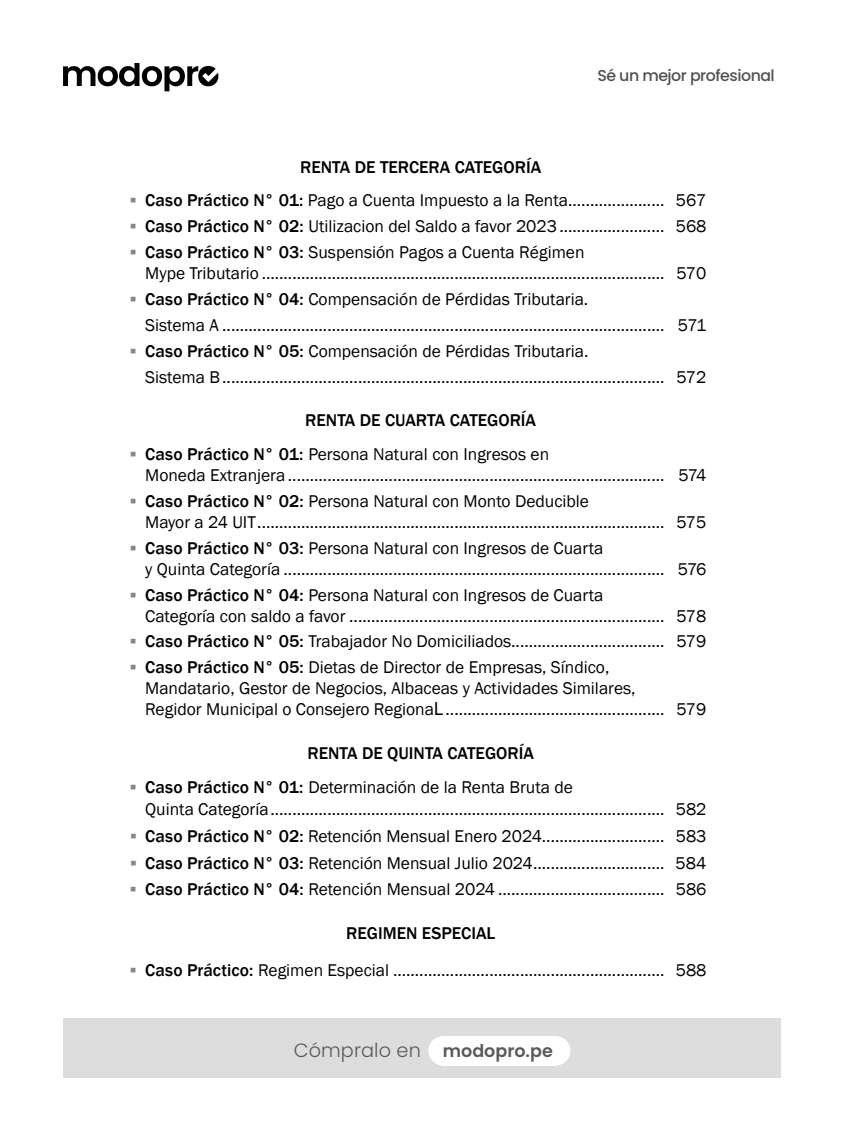
<style>
.page{position:relative;width:844px;height:1141px;background:#fff}
.page>*{position:absolute;margin:0;border:0;box-sizing:border-box;transform-origin:0 0}
.t1{font:300 19.25px "Poppins";letter-spacing:.005em;color:#5a5b59}
.t2{font:17.5px/21px "Franklin Gothic";color:#000}
.t3{font:500 17.5px "Franklin Gothic";color:#000}
.t4{font:500 15.75px "Poppins";letter-spacing:-.03em;color:#515150}
.s1{font-weight:500;color:#878787}
.s2{font-weight:500}
.s3{font-size:19.25px}
.s4{font-weight:600;font-size:17.5px}
</style>
<div class="page">
<div style="left:63px;top:1019px;width:717px;height:59px;background:#ddddde"></div>
<div style="left:428px;top:1036px;width:30px;height:30px;background:#fff;border-radius:50%"></div>
<div style="left:540px;top:1036px;width:30px;height:30px;background:#fff;border-radius:50%"></div>
<div style="left:441px;top:1036px;width:115px;height:30px;background:#fff"></div>
<svg style="left:63px;top:63px;width:155px;height:28px"></svg>
<p class="t4" style="left:597px;top:66px;width:179px">Sé un mejor profesional</p>
<p class="t3" style="left:300px;top:156px;width:242px">RENTA DE TERCERA CATEGORÍA</p>
<p class="t2" style="left:130px;top:190px;width:577px"><span class="s1">▪</span> <span class="s2">Caso Práctico N° 01:</span> Pago a Cuenta Impuesto a la Renta...................... 567</p>
<p class="t2" style="left:130px;top:216px;width:577px"><span class="s1">▪</span> <span class="s2">Caso Práctico N° 02:</span> Utilizacion del Saldo a favor 2023........................ 568</p>
<p class="t2" style="left:145px;top:242px;width:562px;text-indent:-15px"><span class="s1">▪</span> <span class="s2">Caso Práctico N° 03:</span> Suspensión Pagos a Cuenta Régimen<br>Mype Tributario ............................................................................................ 570</p>
<p class="t2" style="left:145px;top:287px;width:562px;line-height:25.9px;text-indent:-15px"><span class="s1">▪</span> <span class="s2">Caso Práctico N° 04:</span> Compensación de Pérdidas Tributaria.<br>Sistema A ..................................................................................................... 571</p>
<p class="t2" style="left:145px;top:339px;width:562px;line-height:25.9px;text-indent:-15px"><span class="s1">▪</span> <span class="s2">Caso Práctico N° 05:</span> Compensación de Pérdidas Tributaria.<br>Sistema B..................................................................................................... 572</p>
<p class="t3" style="left:305px;top:410px;width:232px">RENTA DE CUARTA CATEGORÍA</p>
<p class="t2" style="left:145px;top:444px;width:562px;text-indent:-15px"><span class="s1">▪</span> <span class="s2">Caso Práctico N° 01:</span> Persona Natural con Ingresos en<br>Moneda Extranjera ...................................................................................... 574</p>
<p class="t2" style="left:145px;top:491px;width:562px;text-indent:-15px"><span class="s1">▪</span> <span class="s2">Caso Práctico N° 02:</span> Persona Natural con Monto Deducible<br>Mayor a 24 UIT............................................................................................. 575</p>
<p class="t2" style="left:145px;top:538px;width:562px;text-indent:-15px"><span class="s1">▪</span> <span class="s2">Caso Práctico N° 03:</span> Persona Natural con Ingresos de Cuarta<br>y Quinta Categoría ....................................................................................... 576</p>
<p class="t2" style="left:145px;top:585px;width:562px;text-indent:-15px"><span class="s1">▪</span> <span class="s2">Caso Práctico N° 04:</span> Persona Natural con Ingresos de Cuarta<br>Categoría con saldo a favor ........................................................................ 578</p>
<p class="t2" style="left:130px;top:632px;width:577px"><span class="s1">▪</span> <span class="s2">Caso Práctico N° 05:</span> Trabajador No Domiciliados................................... 579</p>
<p class="t2" style="left:145px;top:657px;width:562px;text-indent:-15px"><span class="s1">▪</span> <span class="s2">Caso Práctico N° 05:</span> Dietas de Director de Empresas, Síndico,<br>Mandatario, Gestor de Negocios, Albaceas y Actividades Similares,<br>Regidor Municipal o Consejero Regiona<span class="s3">L</span>.................................................. 579</p>
<p class="t3" style="left:307px;top:742px;width:228px">RENTA DE QUINTA CATEGORÍA</p>
<p class="t2" style="left:145px;top:777px;width:562px;line-height:21.9px;text-indent:-15px"><span class="s1">▪</span> <span class="s2">Caso Práctico N° 01:</span> Determinación de la Renta Bruta de<br>Quinta Categoría.......................................................................................... 582</p>
<p class="t2" style="left:130px;top:826px;width:577px"><span class="s1">▪</span> <span class="s2">Caso Práctico N° 02:</span> Retención Mensual Enero 2024............................ 583</p>
<p class="t2" style="left:130px;top:853px;width:577px"><span class="s1">▪</span> <span class="s2">Caso Práctico N° 03:</span> Retención Mensual Julio 2024.............................. 584</p>
<p class="t2" style="left:130px;top:879px;width:577px"><span class="s1">▪</span> <span class="s2">Caso Práctico N° 04:</span> Retención Mensual 2024 ...................................... 586</p>
<p class="t3" style="left:346px;top:922px;width:151px">REGIMEN ESPECIAL</p>
<p class="t2" style="left:130px;top:960px;width:577px"><span class="s1">▪</span> <span class="s2">Caso Práctico:</span> Regimen Especial .............................................................. 588</p>
<p class="t1" style="left:294px;top:1039px;width:260px">Cómpralo en <span class="s4">modopro.pe</span></p>
</div>
